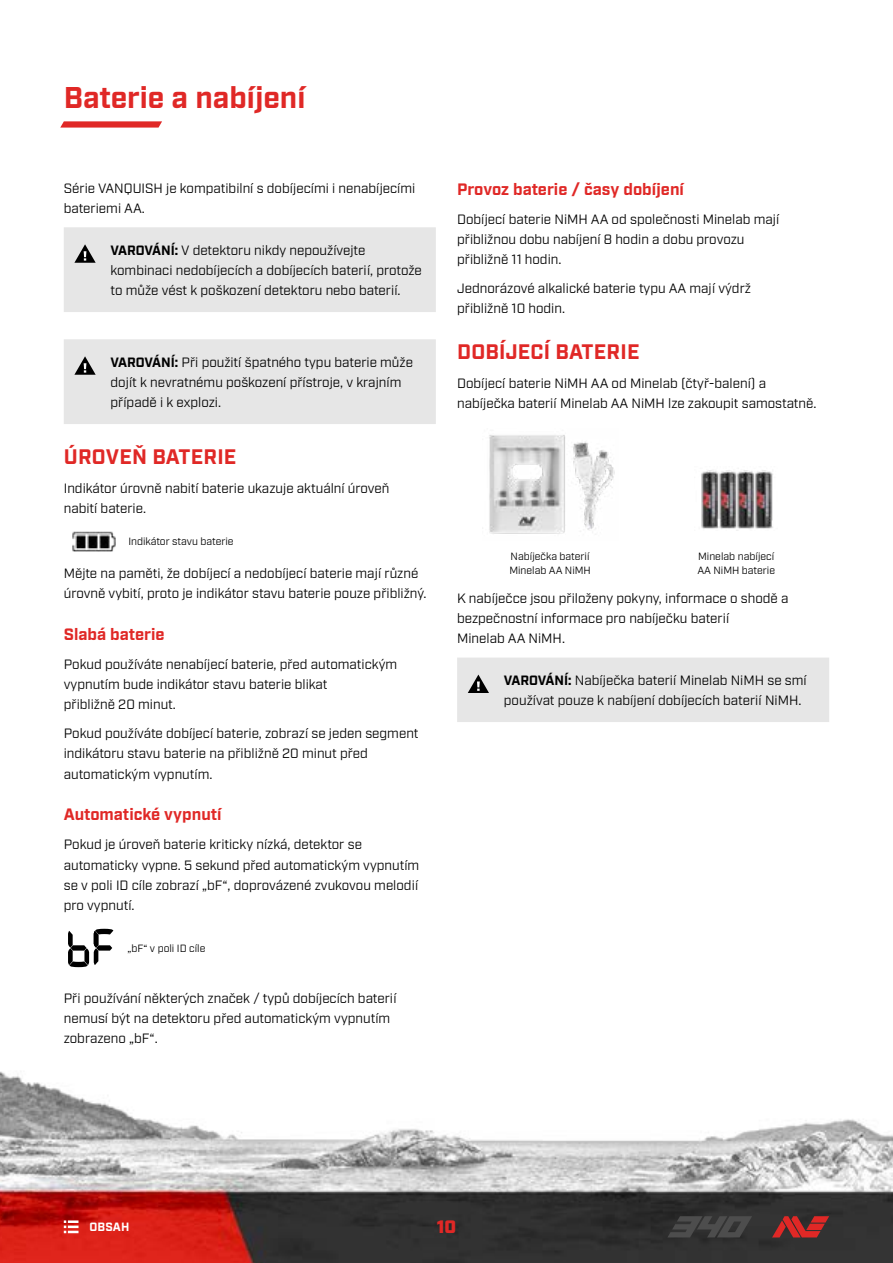
<style>
.page{position:relative;width:893px;height:1263px;background:#fff}
.page>*{position:absolute;margin:0;border:0;box-sizing:border-box;transform-origin:0 0}
.t1{font:700 30px "Industry";color:#e02826}
.t2{font:700 21px "Industry";letter-spacing:.01em;color:#e02826}
.t3{font:900 18px "Industry";color:#e02826}
.t4{font:700 16.5px "Industry";color:#e02826}
.t5{font:13.5px/20.2px "Industry";color:#000}
.t6{font:700 12px "Industry";letter-spacing:.01em;color:#fff}
.t7{font:10.5px/13.5px "Industry";color:#000}
.s1{font-weight:700}
</style>
<div class="page">
<img style="left:0;top:530px;width:893px;height:733px">
<svg style="left:64px;top:1220px;width:15px;height:13px"></svg>
<svg style="left:60px;top:121px;width:102px;height:7px"></svg>
<svg style="left:772px;top:1216px;width:57px;height:21px"></svg>
<svg style="left:667px;top:1216px;width:85px;height:21px;background:#414141"></svg>
<div style="left:64px;top:227px;width:372px;height:85px;background:#e6e6e6"></div>
<div style="left:64px;top:339px;width:372px;height:85px;background:#e6e6e6"></div>
<img style="left:73px;top:532px;width:42px;height:19px">
<svg style="left:68px;top:929px;width:45px;height:38px"></svg>
<img style="left:482px;top:435px;width:136px;height:105px">
<img style="left:701px;top:470px;width:72px;height:59px">
<div style="left:457px;top:657px;width:372px;height:65px;background:#e6e6e6"></div>
<h1 class="t1" style="left:64px;top:79px;width:243px">Baterie a nabíjení</h1>
<p class="t5" style="left:64px;top:178px;width:353px">Série VANQUISH je kompatibilní s dobíjecími i nenabíjecími bateriemi AA.</p>
<p class="t5" style="left:111px;top:240px;width:313px"><span class="s1">VAROVÁNÍ:</span> V detektoru nikdy nepoužívejte kombinaci nedobíjecích a dobíjecích baterií, protože to může vést k poškození detektoru nebo baterií.</p>
<p class="t5" style="left:111px;top:352px;width:304px"><span class="s1">VAROVÁNÍ:</span> Při použití špatného typu baterie může dojít k nevratnému poškození přístroje, v krajním případě i k explozi.</p>
<h2 class="t2" style="left:64px;top:444px;width:174px">ÚROVEŇ BATERIE</h2>
<p class="t5" style="left:64px;top:478px;width:327px">Indikátor úrovně nabití baterie ukazuje aktuální úroveň nabití baterie.</p>
<p class="t7" style="left:128px;top:535px;width:107px">Indikátor stavu baterie</p>
<p class="t5" style="left:64px;top:564px;width:363px">Mějte na paměti, že dobíjecí a nedobíjecí baterie mají různé úrovně vybití, proto je indikátor stavu baterie pouze přibližný.</p>
<p class="t4" style="left:64px;top:625px;width:102px">Slabá baterie</p>
<p class="t5" style="left:64px;top:654px;width:335px">Pokud používáte nenabíjecí baterie, před automatickým vypnutím bude indikátor stavu baterie blikat<br>přibližně 20 minut.</p>
<p class="t5" style="left:64px;top:724px;width:356px">Pokud používáte dobíjecí baterie, zobrazí se jeden segment indikátoru stavu baterie na přibližně 20 minut před automatickým vypnutím.</p>
<p class="t4" style="left:64px;top:805px;width:159px">Automatické vypnutí</p>
<p class="t5" style="left:64px;top:835px;width:357px">Pokud je úroveň baterie kriticky nízká, detektor se automaticky vypne. 5 sekund před automatickým vypnutím se v poli ID cíle zobrazí ,,bF“, doprovázené zvukovou melodií pro vypnutí.</p>
<p class="t7" style="left:128px;top:942px;width:79px">,,bF“ v poli ID cíle</p>
<p class="t5" style="left:64px;top:988px;width:334px">Při používání některých značek / typů dobíjecích baterií nemusí být na detektoru před automatickým vypnutím zobrazeno ,,bF“.</p>
<p class="t4" style="left:457px;top:179px;width:228px">Provoz baterie / časy dobíjení</p>
<p class="t5" style="left:457px;top:209px;width:324px">Dobíjecí baterie NiMH AA od společnosti Minelab mají přibližnou dobu nabíjení 8 hodin a dobu provozu přibližně 11 hodin.</p>
<p class="t5" style="left:457px;top:278px;width:295px">Jednorázové alkalické baterie typu AA mají výdrž přibližně 10 hodin.</p>
<h2 class="t2" style="left:457px;top:339px;width:184px">DOBÍJECÍ BATERIE</h2>
<p class="t5" style="left:457px;top:373px;width:359px">Dobíjecí baterie NiMH AA od Minelab (čtyř-balení) a nabíječka baterií Minelab AA NiMH lze zakoupit samostatně.</p>
<p class="t7" style="left:509px;top:550px;width:83px">Nabíječka baterií<br>Minelab AA NiMH</p>
<p class="t7" style="left:697px;top:550px;width:79px">Minelab nabíjecí<br>AA NiMH baterie</p>
<p class="t5" style="left:457px;top:588px;width:333px">K nabíječce jsou přiloženy pokyny, informace o shodě a bezpečnostní informace pro nabíječku baterií<br>Minelab AA NiMH.</p>
<p class="t5" style="left:504px;top:670px;width:304px"><span class="s1">VAROVÁNÍ:</span> Nabíječka baterií Minelab NiMH se smí používat pouze k nabíjení dobíjecích baterií NiMH.</p>
<p class="t6" style="left:90px;top:1220px;width:41px">OBSAH</p>
<h3 class="t3" style="left:437px;top:1216px;width:21px">10</h3>
</div>
